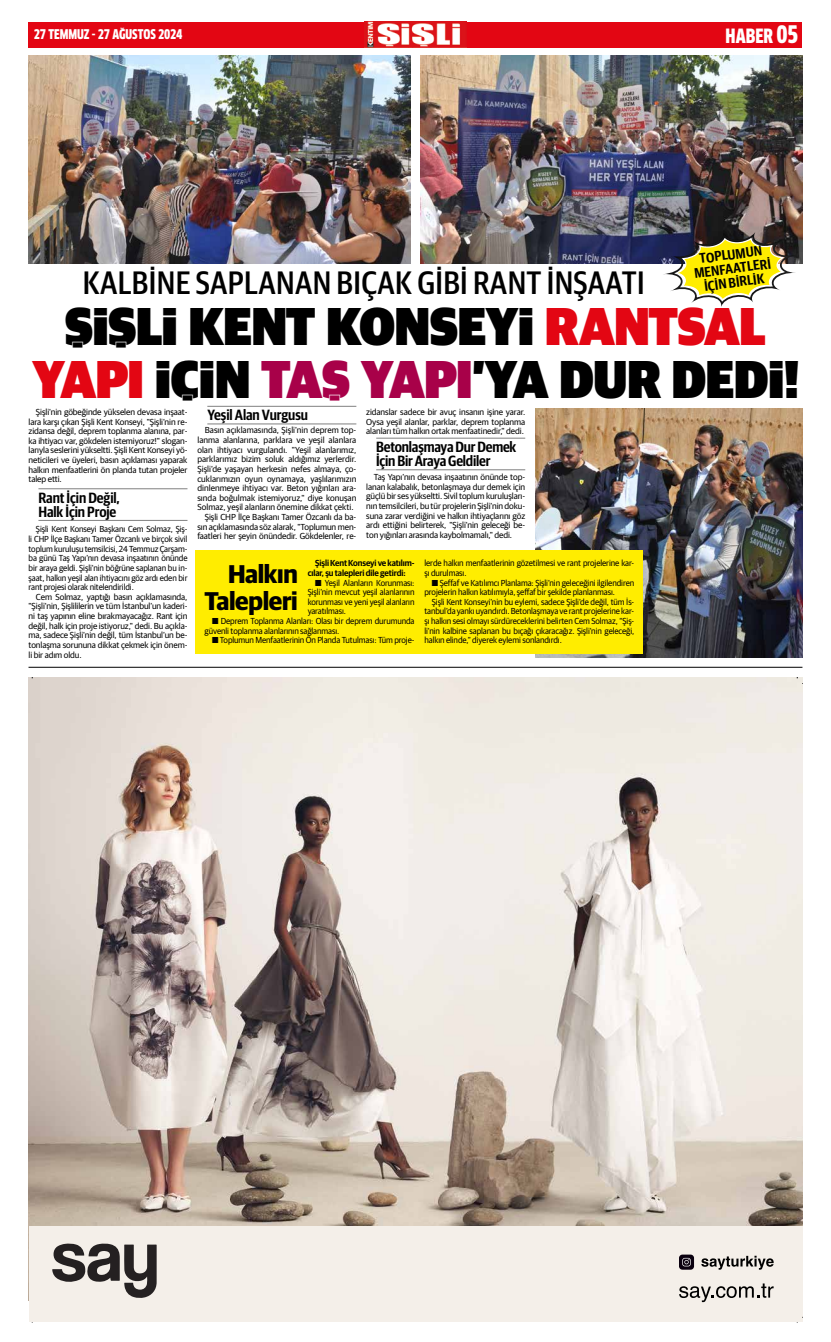
<style>
.page{position:relative;width:831px;height:1342px;background:#fff}
.page>*{position:absolute;margin:0;border:0;box-sizing:border-box;transform-origin:0 0}
.t1{font:53.38px/53.4px "SPOR 2021 Black";letter-spacing:-.01em;color:#000;text-align:center;scale:.9 1}
.t2{font:500 32.55px "Guardian Sans Cond Web";letter-spacing:.01em;color:#000}
.t3{font:700 25.72px/26.4px "Guardian Sans";letter-spacing:-.015em;color:#000;text-align:right;scale:.96 1}
.t4{font:900 condensed 19.25px "Clan OT";color:#fff}
.t5{font:600 14.88px/14px "Guardian Sans Cond Web";letter-spacing:-.01em;color:#000}
.t6{font:600 14px/14px "Guardian Sans Cond Web";color:#000;text-align:center}
.t7{font:900 condensed 13.12px "Clan OT";letter-spacing:-.005em;color:#fff}
.t8{font:8.75px/9.6px "Guardian Sans";letter-spacing:-.01em;color:#000;text-align:justify}
.t9{font:8.75px/9.6px "Guardian Sans";letter-spacing:-.01em;color:#000;text-align:justify;scale:.96 1}
.t10{font:600 8.75px/9.6px "Guardian Sans";letter-spacing:-.01em;color:#000;scale:.96 1}
.s1{font-size:23.62px}
.s2{color:#e30613}
.s3{color:#a80149}
</style>
<div class="page">
<img style="left:535px;top:408px;width:267px;height:250px">
<div style="left:29px;top:22px;width:773px;height:25px;background:#e30613"></div>
<img style="left:364px;top:22px;width:102px;height:25px">
<img style="left:29px;top:677px;width:773px;height:549px">
<div style="left:29px;top:1226px;width:773px;height:96px;background:#f4efe9"></div>
<svg style="left:52px;top:1243px;width:105px;height:55px"></svg>
<svg style="left:701px;top:1256px;width:73px;height:14px"></svg>
<svg style="left:679px;top:1283px;width:95px;height:19px"></svg>
<div style="left:679px;top:1254px;width:15px;height:16px;background:#0a000f;border-radius:3px"></div>
<svg style="left:682px;top:1258px;width:9px;height:8px"></svg>
<svg style="left:29px;top:677px;width:4px;height:7px"></svg>
<svg style="left:797px;top:677px;width:6px;height:7px"></svg>
<hr style="left:29px;top:667px;width:773px;height:1px;background:#000">
<hr style="left:38px;top:489px;width:149px;height:1px;background:#808080">
<hr style="left:38px;top:520px;width:149px;height:1px;background:#808080">
<hr style="left:207px;top:406px;width:149px;height:1px;background:#808080">
<hr style="left:207px;top:424px;width:149px;height:1px;background:#808080">
<hr style="left:376px;top:438px;width:149px;height:1px;background:#808080">
<hr style="left:376px;top:470px;width:149px;height:1px;background:#808080">
<img style="left:29px;top:56px;width:381px;height:208px">
<img style="left:421px;top:56px;width:381px;height:208px">
<div style="left:196px;top:551px;width:447px;height:103px;background:#ffed00"></div>
<svg style="left:653px;top:217px;width:150px;height:90px"></svg>
<h3 class="t7" style="left:34px;top:26px;width:150px">27 TEMMUZ - 27 AĞUSTOS 2024</h3>
<h3 class="t4" style="left:726px;top:25px;width:74px">HABER <span class="s1">05</span></h3>
<h2 class="t2" style="left:83px;top:265px;width:563px">KALBINE SAPLANAN BIÇAK GIBI RANT İNŞAATI</h2>
<h3 class="t6" style="left:692px;top:252px;width:78px;rotate:-7deg">TOPLUMUN<br>MENFAATLERI<br>İÇIN BIRLIK</h3>
<h1 class="t1" style="left:32px;top:294px;width:854px">ŞİŞLİ KENT KONSEYİ <span class="s2">RANTSAL<br>YAPI</span> İÇİN <span class="s3">TAŞ YAPI</span>’YA DUR DEDİ!</h1>
<p class="t8" style="left:29px;top:406px;width:160px;text-indent:7px">Şişli’nin göbeğinde yükselen devasa inşaat&shy;lara karşı çıkan Şişli Kent Konseyi, "Şişli’nin re&shy;zidansa değil, deprem toplanma alanına, par&shy;ka ihtiyacı var, gökdelen istemiyoruz!" slogan&shy;larıyla seslerini yükseltti. Şişli Kent Konseyi yö&shy;neticileri ve üyeleri, basın açıklaması yaparak halkın menfaatlerini ön planda tutan projeler talep etti.</p>
<h3 class="t5" style="left:38px;top:490px;width:83px">Rant İçin Değil,<br>Halk İçin Proje</h3>
<p class="t9" style="left:29px;top:524px;width:167px;text-indent:7px">Şişli Kent Konseyi Başkanı Cem Solmaz, Şiş&shy;li CHP İlçe Başkanı Tamer Özcanlı ve birçok sivil toplum kuruluşu temsilcisi, 24 Temmuz Çarşam&shy;ba günü Taş Yapı’nın devasa inşaatının önünde bir araya geldi. Şişli’nin böğrüne saplanan bu in&shy;şaat, halkın yeşil alan ihtiyacını göz ardı eden bir rant projesi olarak nitelendirildi.</p>
<p class="t8" style="left:29px;top:591px;width:160px;text-indent:7px">Cem Solmaz, yaptığı basın açıklamasında, "Şişli’nin, Şişlililerin ve tüm İstanbul’un kaderi&shy;ni taş yapının eline bırakmayacağız. Rant için değil, halk için proje istiyoruz," dedi. Bu açıkla&shy;ma, sadece Şişli’nin değil, tüm İstanbul’un be&shy;tonlaşma sorununa dikkat çekmek için önem&shy;li bir adım oldu.</p>
<h3 class="t5" style="left:207px;top:408px;width:102px">Yeşil Alan Vurgusu</h3>
<p class="t8" style="left:205px;top:425px;width:153px">Basın açıklamasında, Şişli’nin deprem top-</p>
<p class="t8" style="left:197px;top:435px;width:160px">lanma alanlarına, parklara ve yeşil alanlara</p>
<p class="t8" style="left:197px;top:444px;width:160px">olan ihtiyacı vurgulandı. "Yeşil alanlarımız,</p>
<p class="t8" style="left:197px;top:454px;width:160px">parklarımız bizim soluk aldığımız yerlerdir.</p>
<p class="t8" style="left:197px;top:463px;width:160px">Şişli’de yaşayan herkesin nefes almaya, ço-</p>
<p class="t8" style="left:197px;top:473px;width:160px">cuklarımızın oyun oynamaya, yaşlılarımızın</p>
<p class="t8" style="left:197px;top:483px;width:160px">dinlenmeye ihtiyacı var. Beton yığınları ara-</p>
<p class="t8" style="left:197px;top:492px;width:160px">sında boğulmak istemiyoruz," diye konuşan</p>
<p class="t8" style="left:197px;top:502px;width:158px">Solmaz, yeşil alanların önemine dikkat çekti.</p>
<p class="t8" style="left:205px;top:512px;width:153px">Şişli CHP İlçe Başkanı Tamer Özcanlı da ba-</p>
<p class="t8" style="left:197px;top:521px;width:160px">sın açıklamasında söz alarak, "Toplumun men-</p>
<p class="t8" style="left:197px;top:531px;width:160px">faatleri her şeyin önündedir. Gökdelenler, re-</p>
<p class="t8" style="left:366px;top:406px;width:160px">zidanslar sadece bir avuç insanın işine yarar.<br>Oysa yeşil alanlar, parklar, deprem toplanma alanları tüm halkın ortak menfaatinedir," dedi.</p>
<h3 class="t5" style="left:376px;top:440px;width:142px">Betonlaşmaya Dur Demek<br>İçin Bir Araya Geldiler</h3>
<p class="t8" style="left:366px;top:471px;width:160px;text-indent:7px">Taş Yapı’nın devasa inşaatının önünde top&shy;lanan kalabalık, betonlaşmaya dur demek için güçlü bir ses yükseltti. Sivil toplum kuruluşları&shy;nın temsilcileri, bu tür projelerin Şişli’nin doku&shy;suna zarar verdiğini ve halkın ihtiyaçlarını göz ardı ettiğini belirterek, "Şişli’nin geleceği be&shy;ton yığınları arasında kaybolmamalı," dedi.</p>
<p class="t10" style="left:308px;top:558px;width:113px;text-indent:7px">Şişli Kent Konseyi ve katılım&shy;cılar, şu talepleri dile getirdi:</p>
<p class="t9" style="left:308px;top:577px;width:113px;text-indent:7px">■ Yeşil Alanların Korunması:<br>Şişli’nin mevcut yeşil alanlarının korunması ve yeni yeşil alanların yaratılması.</p>
<p class="t9" style="left:205px;top:615px;width:220px;text-indent:7px">■ Deprem Toplanma Alanları: Olası bir deprem durumunda güvenli toplanma alanlarının sağlanması.</p>
<p class="t9" style="left:212px;top:635px;width:212px">■ Toplumun Menfaatlerinin Ön Planda Tutulması: Tüm proje-</p>
<h3 class="t3" style="left:204px;top:559px;width:99px">Halkın<br>Talepleri</h3>
<p class="t9" style="left:424px;top:558px;width:220px">lerde halkın menfaatlerinin gözetilmesi ve rant projelerine kar&shy;şı durulması.</p>
<p class="t9" style="left:424px;top:577px;width:220px;text-indent:7px">■ Şeffaf ve Katılımcı Planlama: Şişli’nin geleceğini ilgilendiren projelerin halkın katılımıyla, şeffaf bir şekilde planlanması.</p>
<p class="t9" style="left:424px;top:596px;width:220px;text-indent:7px">Şişli Kent Konseyi’nin bu eylemi, sadece Şişli’de değil, tüm İs&shy;tanbul’da yankı uyandırdı. Betonlaşmaya ve rant projelerine kar&shy;şı halkın sesi olmayı sürdüreceklerini belirten Cem Solmaz, “Şiş&shy;li’nin kalbine saplanan bu bıçağı çıkaracağız. Şişli’nin geleceği, halkın elinde,” diyerek eylemi sonlandırdı.</p>
</div>
